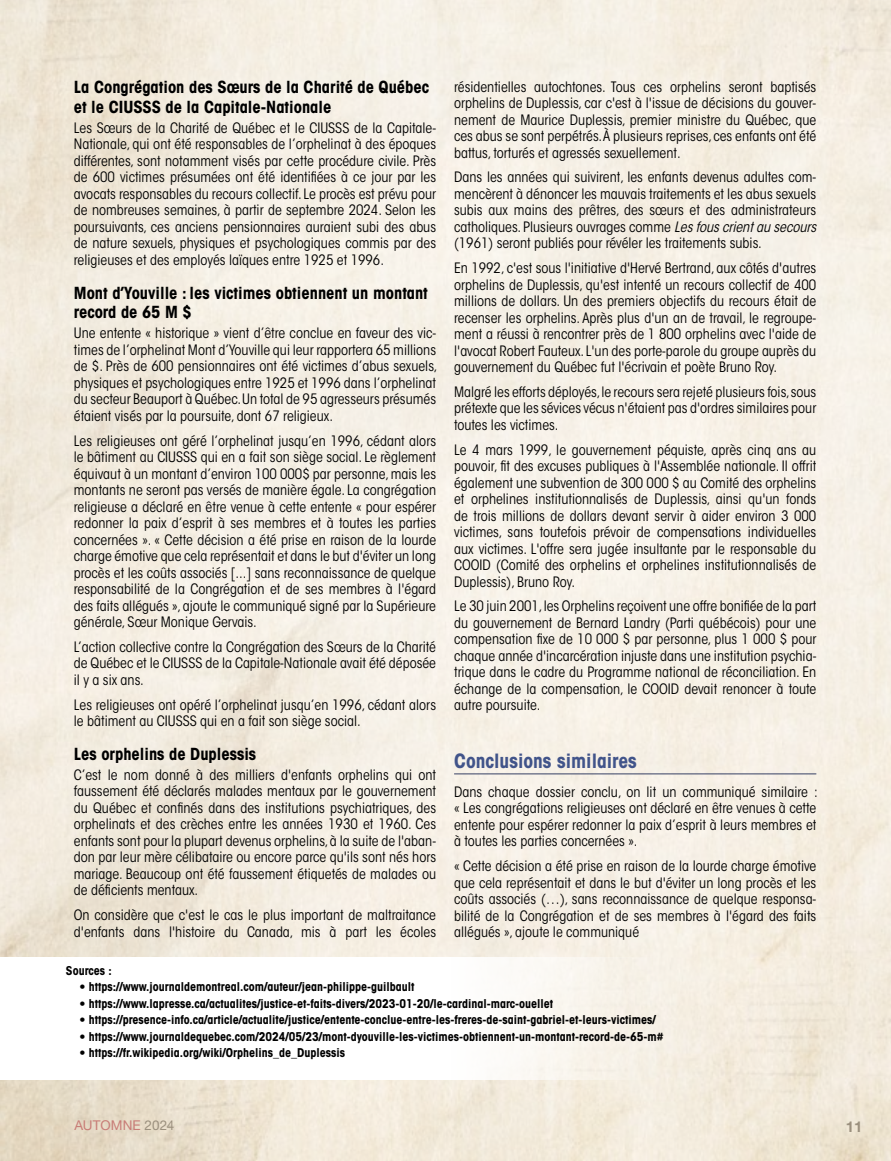
<style>
.page{position:relative;width:891px;height:1161px;background:#fff}
.page>*{position:absolute;margin:0;border:0;box-sizing:border-box;transform-origin:0 0}
.t1{font:700 condensed 19.5px "ITC Avant Garde Std";color:#41548a}
.t2{font:700 condensed 16.5px/19.5px "ITC Avant Garde Std";color:#000}
.t3{font:700 15px "Helvetica Neue LT Std";color:#9b907e}
.t4{font:condensed 14.25px/16.5px "ITC Avant Garde Std";color:#000;text-align:justify}
.t5{font:13.5px "Helvetica Neue LT Std";letter-spacing:.01em;color:#c87d77}
.t6{font:700 condensed 12px "ITC Avant Garde Std";color:#000}
.s1{font-style:italic}
.s2{color:#9b907e}
</style>
<div class="page">
<hr style="left:454px;top:773px;width:362px;height:1px;background:#364064">
<div style="left:0;top:957px;width:666px;height:123px;background:linear-gradient(to right,#fff,#f9f6ef)"></div>
<p class="t2" style="left:74px;top:77px;width:357px">La Congrégation des Sœurs de la Charité de Québec et le CIUSSS de la Capitale-Nationale</p>
<p class="t4" style="left:74px;top:120px;width:364px">Les Sœurs de la Charité de Québec et le CIUSSS de la Capitale-Nationale, qui ont été responsables de l’orphelinat à des époques différentes, sont notamment visés par cette procédure civile. Près de 600 victimes présumées ont été identifiées à ce jour par les avocats responsables du recours collectif. Le procès est prévu pour de nombreuses semaines, à partir de septembre 2024. Selon les poursuivants, ces anciens pensionnaires auraient subi des abus de nature sexuels, physiques et psychologiques commis par des religieuses et des employés laïques entre 1925 et 1996.</p>
<p class="t2" style="left:74px;top:283px;width:355px">Mont d’Youville : les victimes obtiennent un montant record de 65 M $</p>
<p class="t4" style="left:74px;top:325px;width:365px">Une entente « historique » vient d’être conclue en faveur des vic&shy;times de l’orphelinat Mont d’Youville qui leur rapportera 65 millions de $. Près de 600 pensionnaires ont été victimes d’abus sexuels, physiques et psychologiques entre 1925 et 1996 dans l’orphelinat du secteur Beauport à Québec. Un total de 95 agresseurs présumés étaient visés par la poursuite, dont 67 religieux.</p>
<p class="t4" style="left:74px;top:432px;width:364px">Les religieuses ont géré l’orphelinat jusqu’en 1996, cédant alors le bâtiment au CIUSSS qui en a fait son siège social. Le règlement équivaut à un montant d’environ 100 000$ par personne, mais les montants ne seront pas versés de manière égale. La congrégation religieuse a déclaré en être venue à cette entente « pour espérer redonner la paix d’esprit à ses membres et à toutes les parties concernées ». « Cette décision a été prise en raison de la lourde charge émotive que cela représentait et dans le but d'éviter un long procès et les coûts associés [...] sans reconnaissance de quelque responsabilité de la Congrégation et de ses membres à l'égard des faits allégués », ajoute le communiqué signé par la Supérieure générale, Sœur Monique Gervais.</p>
<p class="t4" style="left:74px;top:638px;width:364px">L’action collective contre la Congrégation des Sœurs de la Charité de Québec et le CIUSSS de la Capitale-Nationale avait été déposée il y a six ans.</p>
<p class="t4" style="left:74px;top:696px;width:364px">Les religieuses ont opéré l’orphelinat jusqu’en 1996, cédant alors le bâtiment au CIUSSS qui en a fait son siège social.</p>
<p class="t2" style="left:74px;top:744px;width:184px">Les orphelins de Duplessis</p>
<p class="t4" style="left:74px;top:767px;width:364px">C’est le nom donné à des milliers d'enfants orphelins qui ont faussement été déclarés malades mentaux par le gouvernement du Québec et confinés dans des institutions psychiatriques, des orphelinats et des crèches entre les années 1930 et 1960. Ces enfants sont pour la plupart devenus orphelins, à la suite de l'aban&shy;don par leur mère célibataire ou encore parce qu'ils sont nés hors mariage. Beaucoup ont été faussement étiquetés de malades ou de déficients mentaux.</p>
<p class="t4" style="left:74px;top:907px;width:364px">On considère que c'est le cas le plus important de maltraitance d'enfants dans l'histoire du Canada, mis à part les écoles</p>
<p class="t4" style="left:454px;top:78px;width:364px">résidentielles autochtones. Tous ces orphelins seront baptisés orphelins de Duplessis, car c'est à l'issue de décisions du gouver&shy;nement de Maurice Duplessis, premier ministre du Québec, que ces abus se sont perpétrés. À plusieurs reprises, ces enfants ont été battus, torturés et agressés sexuellement.</p>
<p class="t4" style="left:454px;top:169px;width:367px;text-align:left">Dans les années qui suivirent, les enfants devenus adultes com&shy;mencèrent à dénoncer les mauvais traitements et les abus sexuels subis aux mains des prêtres, des sœurs et des administrateurs catholiques. Plusieurs ouvrages comme <span class="s1">Lesfouscrientau secours </span>(1961) seront publiés pour révéler les traitements subis.</p>
<p class="t4" style="left:454px;top:260px;width:364px">En 1992, c'est sous l'initiative d'Hervé Bertrand, aux côtés d'autres orphelins de Duplessis, qu'est intenté un recours collectif de 400 millions de dollars. Un des premiers objectifs du recours était de recenser les orphelins. Après plus d'un an de travail, le regroupe&shy;ment a réussi à rencontrer près de 1 800 orphelins avec l'aide de l'avocat Robert Fauteux. L'un des porte-parole du groupe auprès du gouvernement du Québec fut l'écrivain et poète Bruno Roy.</p>
<p class="t4" style="left:454px;top:383px;width:364px">Malgré les efforts déployés, le recours sera rejeté plusieurs fois, sous prétexte que les sévices vécus n'étaient pas d'ordres similaires pour toutes les victimes.</p>
<p class="t4" style="left:454px;top:441px;width:364px">Le 4 mars 1999, le gouvernement péquiste, après cinq ans au pouvoir, fit des excuses publiques à l'Assemblée nationale. Il offrit également une subvention de 300 000 $ au Comité des orphelins et orphelines institutionnalisés de Duplessis, ainsi qu'un fonds de trois millions de dollars devant servir à aider environ 3 000 victimes, sans toutefois prévoir de compensations individuelles aux victimes. L'offre sera jugée insultante par le responsable du COOID (Comité des orphelins et orphelines institutionnalisés de Duplessis), Bruno Roy.</p>
<p class="t4" style="left:454px;top:598px;width:364px">Le 30 juin 2001, les Orphelins reçoivent une offre bonifiée de la part du gouvernement de Bernard Landry (Parti québécois) pour une compensation fixe de 10 000 $ par personne, plus 1 000 $ pour chaque année d'incarcération injuste dans une institution psychia&shy;trique dans le cadre du Programme national de réconciliation. En échange de la compensation, le COOID devait renoncer à toute autre poursuite.</p>
<h1 class="t1" style="left:454px;top:749px;width:184px">Conclusions similaires</h1>
<p class="t4" style="left:454px;top:784px;width:365px">Dans chaque dossier conclu, on lit un communiqué similaire : « Les congrégations religieuses ont déclaré en être venues à cette entente pour espérer redonner la paix d’esprit à leurs membres et à toutes les parties concernées ».</p>
<p class="t4" style="left:454px;top:858px;width:364px">« Cette décision a été prise en raison de la lourde charge émotive que cela représentait et dans le but d'éviter un long procès et les coûts associés (…), sans reconnaissance de quelque responsa&shy;bilité de la Congrégation et de ses membres à l'égard des faits allégués », ajoute le communiqué</p>
<p class="t6" style="left:66px;top:962px;width:47px">Sources :</p>
<p class="t6" style="left:79px;top:979px;width:337px">• https://www.journaldemontreal.com/auteur/jean-philippe-guilbault</p>
<p class="t6" style="left:79px;top:995px;width:475px">• https://www.lapresse.ca/actualites/justice-et-faits-divers/2023-01-20/le-cardinal-marc-ouellet</p>
<p class="t6" style="left:79px;top:1012px;width:578px">• https://presence-info.ca/article/actualite/justice/entente-conclue-entre-les-freres-de-saint-gabriel-et-leurs-victimes/</p>
<p class="t6" style="left:79px;top:1028px;width:586px">• https://www.journaldequebec.com/2024/05/23/mont-dyouville-les-victimes-obtiennent-un-montant-record-de-65-m#</p>
<p class="t6" style="left:79px;top:1045px;width:267px">• https://fr.wikipedia.org/wiki/Orphelins_de_Duplessis</p>
<p class="t5" style="left:74px;top:1117px;width:101px">AUTOMNE <span class="s2">2024</span></p>
<p class="t3" style="left:846px;top:1117px;width:18px">11</p>
</div>
